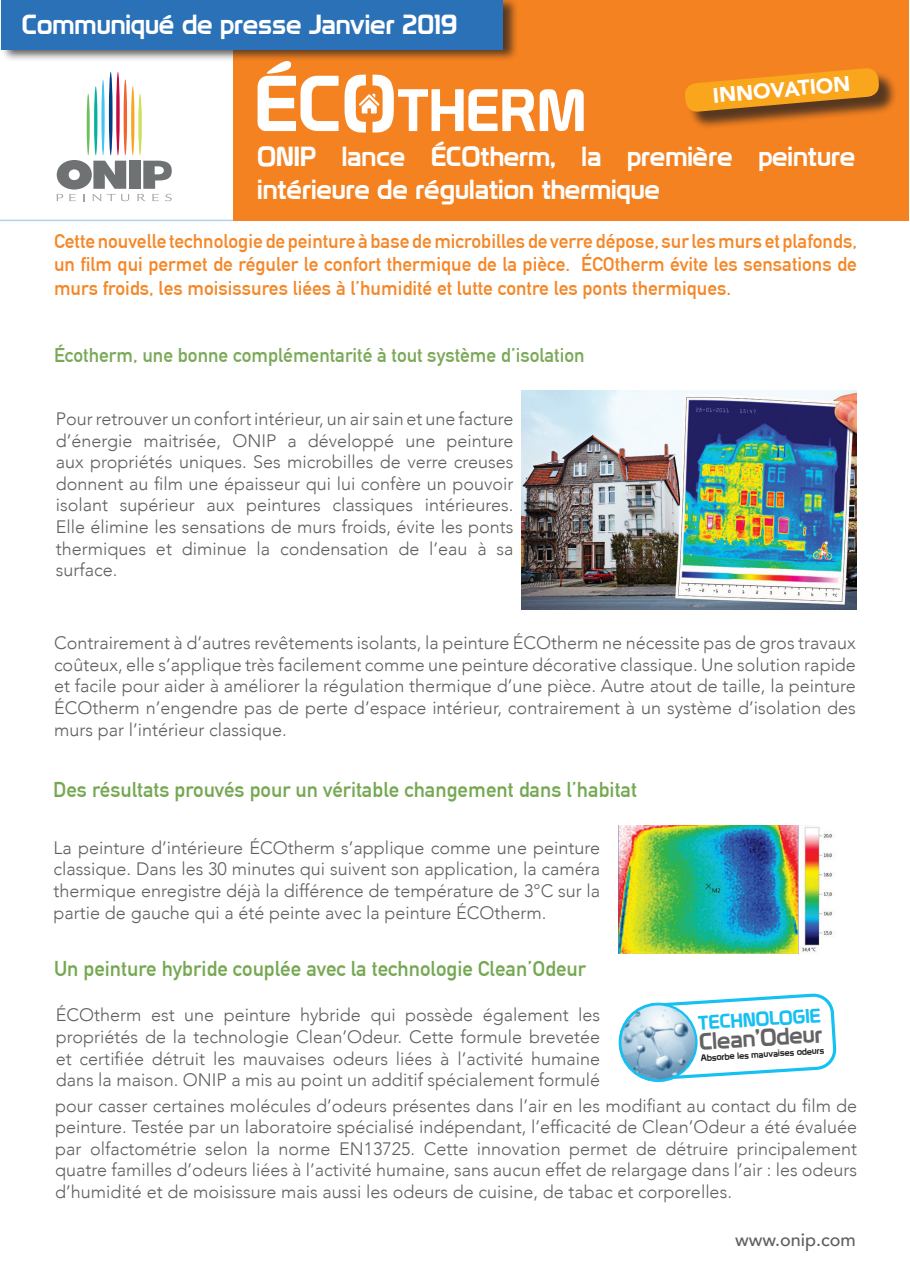
<style>
.page{position:relative;width:910px;height:1280px;background:#fff}
.page>*{position:absolute;margin:0;border:0;box-sizing:border-box;transform-origin:0 0}
.t1{font:27px/32.4px "Prototype";color:#fff}
.t2{font:23.25px "Prototype";color:#636366}
.t3{font:21px "DIN Mittelschrift Std";color:#75a852}
.t4{font:900 21px "Avenir";color:#fff}
.t5{font:19.5px/23.4px "DIN Mittelschrift Std";color:#f58727;text-align:justify}
.t6{font:19.5px "DIN Mittelschrift Std";color:#7aa958}
.t7{font:19.35px "Prototype";color:#15c0f2}
.t8{font:300 18px/21.6px "Avenir";color:#5f5f62;text-align:justify}
.t9{font:500 18px "Avenir";color:#5f5f62}
.t10{font:9px "Prototype";color:#231f20}
</style>
<div class="page">
<div style="left:233px;top:0;width:675px;height:220px;background:#f58220"></div>
<svg style="left:57px;top:160px;width:72px;height:41px"></svg>
<div style="left:129px;top:161px;width:12px;height:28px;background:#6f7273"></div>
<svg style="left:137px;top:161px;width:35px;height:40px"></svg>
<svg style="left:116px;top:72px;width:4px;height:83px"></svg>
<hr style="left:124px;top:79px;width:3px;height:76px;background:#f2642f;border-radius:50%">
<hr style="left:131px;top:86px;width:3px;height:69px;background:#f9a51e;border-radius:50%">
<svg style="left:138px;top:94px;width:4px;height:61px"></svg>
<svg style="left:109px;top:72px;width:4px;height:83px"></svg>
<svg style="left:101px;top:79px;width:4px;height:76px"></svg>
<hr style="left:94px;top:86px;width:3px;height:69px;background:#00b39a;border-radius:50%">
<hr style="left:87px;top:94px;width:3px;height:61px;background:#6dbf5d;border-radius:50%">
<hr style="left:0;top:220px;width:233px;height:1px;background:#53a9de">
<div style="left:0;top:0;width:518px;height:62px;background:#231f20;opacity:.75"></div>
<div style="left:1px;top:0;width:502px;height:49px;background:#2a71b8"></div>
<div style="left:687px;top:71px;width:210px;height:59px;background:#231f20;opacity:.75"></div>
<svg style="left:685px;top:68px;width:195px;height:45px"></svg>
<svg style="left:258px;top:61px;width:81px;height:70px"></svg>
<svg style="left:345px;top:75px;width:239px;height:58px"></svg>
<img style="left:619px;top:825px;width:214px;height:128px">
<img style="left:521px;top:391px;width:335px;height:218px">
<svg style="left:619px;top:994px;width:217px;height:88px"></svg>
<p class="t1" style="left:22px;top:8px;width:437px">Communiqué de presse Janvier 2019</p>
<p class="t4" style="left:711px;top:78px;width:140px;rotate:-5deg">INNOVATION</p>
<p class="t1" style="left:257px;top:140px;width:600px">ONIP lance ÉCOtherm, la première peinture intérieure de régulation thermique</p>
<p class="t5" style="left:54px;top:229px;width:805px">Cette nouvelle technologie de peinture à base de microbilles de verre dépose, sur les murs et plafonds, un film qui permet de réguler le confort thermique de la pièce. ÉCOtherm évite les sensations de murs froids, les moisissures liées à l’humidité et lutte contre les ponts thermiques.</p>
<p class="t6" style="left:54px;top:344px;width:532px">Écotherm, une bonne complémentarité à tout système d’isolation</p>
<p class="t8" style="left:56px;top:408px;width:459px">Pour retrouver un confort intérieur, un air sain et une facture d’énergie maitrisée, ONIP a développé une peinture aux propriétés uniques. Ses microbilles de verre creuses donnent au film une épaisseur qui lui confère un pouvoir isolant supérieur aux peintures classiques intérieures.<br>Elle élimine les sensations de murs froids, évite les ponts thermiques et diminue la condensation de l’eau à sa surface.</p>
<p class="t8" style="left:54px;top:632px;width:803px">Contrairement à d’autres revêtements isolants, la peinture ÉCOtherm ne nécessite pas de gros travaux coûteux, elle s’applique très facilement comme une peinture décorative classique. Une solution rapide et facile pour aider à améliorer la régulation thermique d’une pièce. Autre atout de taille, la peinture ÉCOtherm n’engendre pas de perte d’espace intérieur, contrairement à un système d’isolation des murs par l’intérieur classique.</p>
<p class="t3" style="left:53px;top:778px;width:585px">Des résultats prouvés pour un véritable changement dans l’habitat</p>
<p class="t8" style="left:54px;top:837px;width:548px">La peinture d’intérieure ÉCOtherm s’applique comme une peinture classique. Dans les 30 minutes qui suivent son application, la caméra thermique enregistre déjà la différence de température de 3°C sur la partie de gauche qui a été peinte avec la peinture ÉCOtherm.</p>
<p class="t3" style="left:54px;top:956px;width:534px">Un peinture hybride couplée avec la technologie Clean’Odeur</p>
<p class="t8" style="left:56px;top:1004px;width:546px">ÉCOtherm est une peinture hybride qui possède également les propriétés de la technologie Clean’Odeur. Cette formule brevetée et certifiée détruit les mauvaises odeurs liées à l’activité humaine dans la maison. ONIP a mis au point un additif spécialement formulé</p>
<p class="t7" style="left:697px;top:1012px;width:125px;rotate:-4deg">TECHNOLOGIE</p>
<p class="t10" style="left:700px;top:1053px;width:126px;rotate:-4deg">Absorbe les mauvaises odeurs</p>
<p class="t8" style="left:55px;top:1094px;width:803px">pour casser certaines molécules d’odeurs présentes dans l’air en les modifiant au contact du film de peinture. Testée par un laboratoire spécialisé indépendant, l’efficacité de Clean’Odeur a été évaluée par olfactométrie selon la norme EN13725. Cette innovation permet de détruire principalement quatre familles d’odeurs liées à l’activité humaine, sans aucun effet de relargage dans l’air : les odeurs d’humidité et de moisissure mais aussi les odeurs de cuisine, de tabac et corporelles.</p>
<p class="t2" style="left:698px;top:1028px;width:125px;rotate:-4deg">Clean’Odeur</p>
<p class="t9" style="left:735px;top:1224px;width:122px">www.onip.com</p>
</div>
